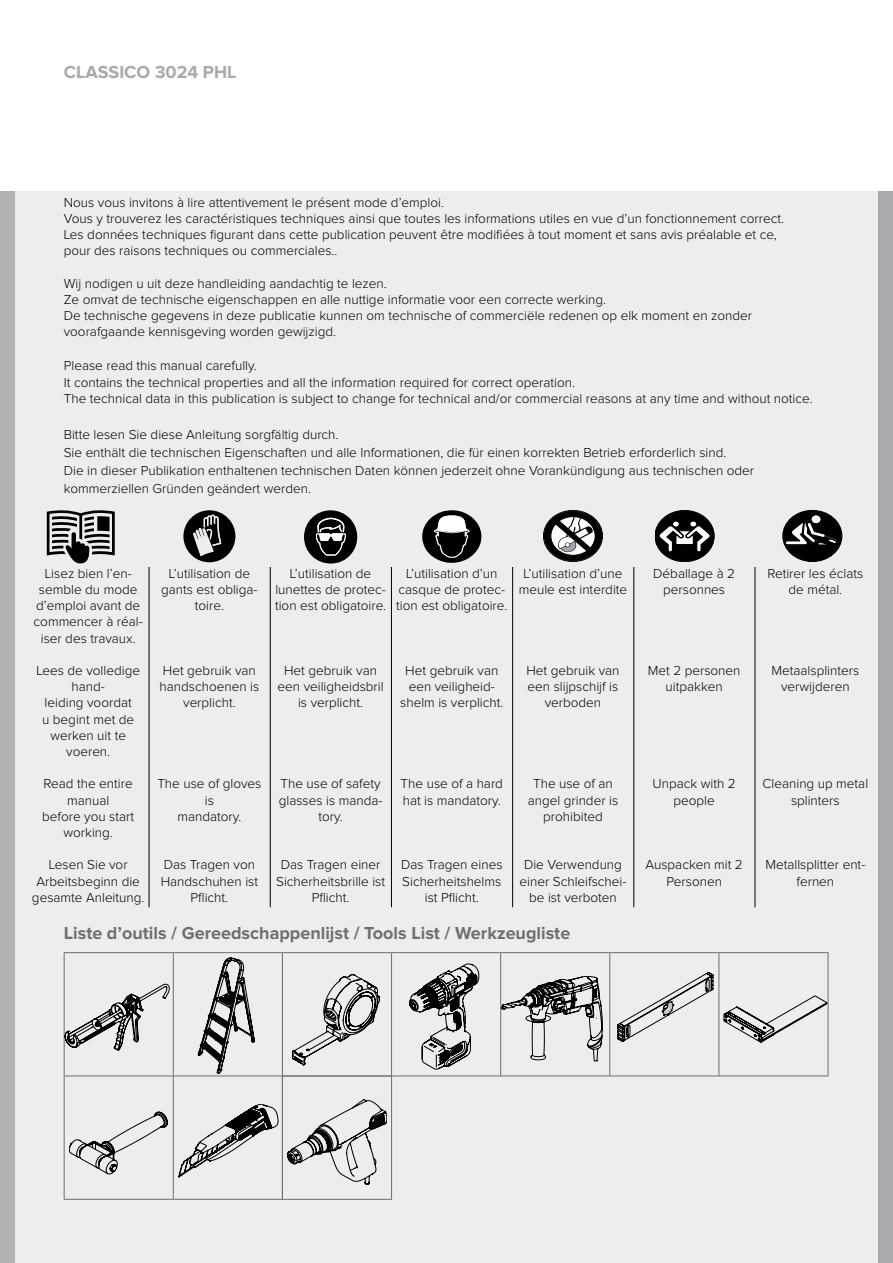
<style>
.page{position:relative;width:893px;height:1263px;background:#fff}
.page>*{position:absolute;margin:0;border:0;box-sizing:border-box;transform-origin:0 0}
.t1{font:700 18px "Proxima Nova";color:#706f6f}
.t2{font:700 18px "Proxima Nova";color:#a8a9ad}
.t3{font:300 13.5px/16.2px "Proxima Nova";color:#000;text-align:center}
</style>
<div class="page">
<div style="left:0;top:191px;width:893px;height:1072px;background:#ededed"></div>
<div style="left:0;top:191px;width:15px;height:1072px;background:#b3b2b2"></div>
<svg style="left:47px;top:510px;width:68px;height:54px"></svg>
<div style="left:183px;top:510px;width:52px;height:52px;background:#000;border-radius:50%"></div>
<svg style="left:193px;top:515px;width:28px;height:47px"></svg>
<svg style="left:422px;top:510px;width:59px;height:53px"></svg>
<svg style="left:304px;top:510px;width:53px;height:53px"></svg>
<hr style="left:173px;top:953px;width:1px;height:122px;background:#706f6f">
<hr style="left:282px;top:953px;width:1px;height:122px;background:#706f6f">
<hr style="left:391px;top:953px;width:1px;height:122px;background:#706f6f">
<hr style="left:500px;top:953px;width:1px;height:122px;background:#706f6f">
<hr style="left:609px;top:953px;width:1px;height:122px;background:#706f6f">
<hr style="left:719px;top:953px;width:1px;height:122px;background:#706f6f">
<hr style="left:173px;top:1076px;width:1px;height:123px;background:#706f6f">
<hr style="left:64px;top:952px;width:109px;height:1px;background:#706f6f">
<hr style="left:64px;top:953px;width:1px;height:122px;background:#706f6f">
<hr style="left:173px;top:952px;width:109px;height:1px;background:#706f6f">
<hr style="left:282px;top:952px;width:110px;height:1px;background:#706f6f">
<hr style="left:392px;top:952px;width:109px;height:1px;background:#706f6f">
<hr style="left:501px;top:952px;width:109px;height:1px;background:#706f6f">
<hr style="left:610px;top:952px;width:109px;height:1px;background:#706f6f">
<hr style="left:719px;top:952px;width:109px;height:1px;background:#706f6f">
<hr style="left:828px;top:953px;width:1px;height:122px;background:#706f6f">
<hr style="left:64px;top:1075px;width:109px;height:1px;background:#706f6f">
<hr style="left:64px;top:1076px;width:1px;height:123px;background:#706f6f">
<hr style="left:173px;top:1075px;width:109px;height:1px;background:#706f6f">
<hr style="left:392px;top:1075px;width:109px;height:1px;background:#706f6f">
<hr style="left:501px;top:1075px;width:109px;height:1px;background:#706f6f">
<hr style="left:610px;top:1075px;width:109px;height:1px;background:#706f6f">
<hr style="left:719px;top:1075px;width:109px;height:1px;background:#706f6f">
<hr style="left:64px;top:1199px;width:109px;height:1px;background:#706f6f">
<hr style="left:173px;top:1199px;width:110px;height:1px;background:#706f6f">
<svg style="left:65px;top:984px;width:105px;height:67px"></svg>
<svg style="left:198px;top:957px;width:57px;height:117px"></svg>
<svg style="left:292px;top:974px;width:88px;height:91px"></svg>
<svg style="left:409px;top:963px;width:70px;height:106px"></svg>
<svg style="left:501px;top:976px;width:102px;height:85px"></svg>
<svg style="left:618px;top:972px;width:95px;height:70px"></svg>
<svg style="left:724px;top:995px;width:103px;height:47px"></svg>
<svg style="left:69px;top:1112px;width:99px;height:62px"></svg>
<svg style="left:179px;top:1104px;width:99px;height:73px"></svg>
<svg style="left:544px;top:511px;width:58px;height:50px"></svg>
<div style="left:655px;top:510px;width:59px;height:52px;background:#000;border-radius:50%"></div>
<div style="left:655px;top:510px;width:59px;height:52px;border:1px solid #000;border-radius:50%"></div>
<div style="left:672px;top:521px;width:7px;height:6px;background:#fff;border-radius:50%"></div>
<div style="left:672px;top:521px;width:7px;height:6px;border:1px solid #000;border-radius:50%"></div>
<svg style="left:659px;top:525px;width:51px;height:27px"></svg>
<div style="left:690px;top:521px;width:7px;height:6px;background:#fff;border-radius:50%"></div>
<div style="left:690px;top:521px;width:7px;height:6px;border:1px solid #000;border-radius:50%"></div>
<hr style="left:149px;top:567px;width:1px;height:340px;background:#000">
<hr style="left:270px;top:567px;width:1px;height:340px;background:#000">
<hr style="left:391px;top:567px;width:1px;height:340px;background:#000">
<hr style="left:512px;top:567px;width:1px;height:340px;background:#000">
<hr style="left:634px;top:567px;width:1px;height:340px;background:#000">
<hr style="left:755px;top:567px;width:1px;height:340px;background:#000">
<div style="left:783px;top:510px;width:59px;height:51px;background:#000;border-radius:50%"></div>
<div style="left:783px;top:510px;width:59px;height:52px;border:1px solid #000;border-radius:50%"></div>
<svg style="left:785px;top:520px;width:52px;height:25px"></svg>
<div style="left:811px;top:515px;width:10px;height:9px;background:#fff;border-radius:50%"></div>
<div style="left:811px;top:515px;width:10px;height:9px;border:1px solid #000;border-radius:50%"></div>
<svg style="left:287px;top:1099px;width:100px;height:85px"></svg>
<div style="left:282px;top:1075px;width:110px;height:125px;border:1px solid #706f6f"></div>
<div style="left:878px;top:191px;width:15px;height:1072px;background:#a8a9ad"></div>
<h1 class="t2" style="left:64px;top:62px;width:174px">CLASSICO 3024 PHL</h1>
<p class="t3" style="left:64px;top:194px;width:722px;text-align:left">Nous vous invitons à lire attentivement le présent mode d’emploi.<br>Vous y trouverez les caractéristiques techniques ainsi que toutes les informations utiles en vue d’un fonctionnement correct.<br>Les données techniques figurant dans cette publication peuvent être modifiées à tout moment et sans avis préalable et ce, pour des raisons techniques ou commerciales..</p>
<p class="t3" style="left:64px;top:275px;width:690px;text-align:left">Wij nodigen u uit deze handleiding aandachtig te lezen.<br>Ze omvat de technische eigenschappen en alle nuttige informatie voor een correcte werking.<br>De technische gegevens in deze publicatie kunnen om technische of commerciële redenen op elk moment en zonder voorafgaande kennisgeving worden gewijzigd.</p>
<p class="t3" style="left:64px;top:358px;width:750px;text-align:left">Please read this manual carefully.<br>It contains the technical properties and all the information required for correct operation.<br>The technical data in this publication is subject to change for technical and/or commercial reasons at any time and without notice.</p>
<p class="t3" style="left:64px;top:426px;width:692px;line-height:18px;text-align:left">Bitte lesen Sie diese Anleitung sorgfältig durch.<br>Sie enthält die technischen Eigenschaften und alle Informationen, die für einen korrekten Betrieb erforderlich sind.<br>Die in dieser Publikation enthaltenen technischen Daten können jederzeit ohne Vorankündigung aus technischen oder kommerziellen Gründen geändert werden.</p>
<p class="t3" style="left:34px;top:566px;width:111px">Lisez bien l’en&shy;semble du mode d’emploi avant de commencer à réal&shy;iser des travaux.</p>
<p class="t3" style="left:36px;top:663px;width:105px">Lees de volledige hand-<br>leiding voordat<br>u begint met de werken uit te voeren.</p>
<p class="t3" style="left:42px;top:776px;width:94px">Read the entire manual<br>before you start working.</p>
<p class="t3" style="left:32px;top:857px;width:114px">Lesen Sie vor<br>Arbeitsbeginn die gesamte Anleitung.</p>
<p class="t3" style="left:161px;top:566px;width:98px">L’utilisation de gants est obliga&shy;toire.</p>
<p class="t3" style="left:160px;top:663px;width:101px">Het gebruik van handschoenen is verplicht.</p>
<p class="t3" style="left:157px;top:776px;width:106px">The use of gloves is<br>mandatory.</p>
<p class="t3" style="left:161px;top:857px;width:99px">Das Tragen von<br>Handschuhen ist<br>Pflicht.</p>
<p class="t3" style="left:275px;top:566px;width:113px">L’utilisation de lunettes de protec&shy;tion est obligatoire.</p>
<p class="t3" style="left:396px;top:566px;width:113px">L’utilisation d’un casque de protec&shy;tion est obligatoire.</p>
<p class="t3" style="left:519px;top:566px;width:110px">L’utilisation d’une meule est interdite</p>
<p class="t3" style="left:278px;top:663px;width:108px">Het gebruik van een veiligheidsbril is verplicht.</p>
<p class="t3" style="left:400px;top:663px;width:105px">Het gebruik van een veiligheid&shy;shelm is verplicht.</p>
<p class="t3" style="left:526px;top:663px;width:95px">Het gebruik van een slijpschijf is verboden</p>
<p class="t3" style="left:279px;top:776px;width:105px">The use of safety glasses is manda&shy;tory.</p>
<p class="t3" style="left:276px;top:857px;width:110px">Das Tragen einer<br>Sicherheitsbrille ist<br>Pflicht.</p>
<p class="t3" style="left:401px;top:776px;width:104px;text-align:left">The use of a hard hat is mandatory.</p>
<p class="t3" style="left:401px;top:857px;width:103px">Das Tragen eines<br>Sicherheitshelms ist Pflicht.</p>
<p class="t3" style="left:528px;top:776px;width:92px">The use of an angel grinder is prohibited</p>
<p class="t3" style="left:520px;top:857px;width:108px">Die Verwendung einer Schleifschei&shy;be ist verboten</p>
<p class="t1" style="left:64px;top:922px;width:508px">Liste d’outils / Gereedschappenlijst / Tools List / Werkzeugliste</p>
<p class="t3" style="left:653px;top:566px;width:83px">Déballage à 2 personnes</p>
<p class="t3" style="left:648px;top:663px;width:94px">Met 2 personen uitpakken</p>
<p class="t3" style="left:653px;top:776px;width:85px">Unpack with 2 people</p>
<p class="t3" style="left:646px;top:857px;width:99px">Auspacken mit 2<br>Personen</p>
<p class="t3" style="left:767px;top:566px;width:97px">Retirer les éclats de métal.</p>
<p class="t3" style="left:771px;top:663px;width:89px">Metaalsplinters verwijderen</p>
<p class="t3" style="left:762px;top:776px;width:107px">Cleaning up metal splinters</p>
<p class="t3" style="left:765px;top:857px;width:102px">Metallsplitter ent&shy;fernen</p>
</div>
